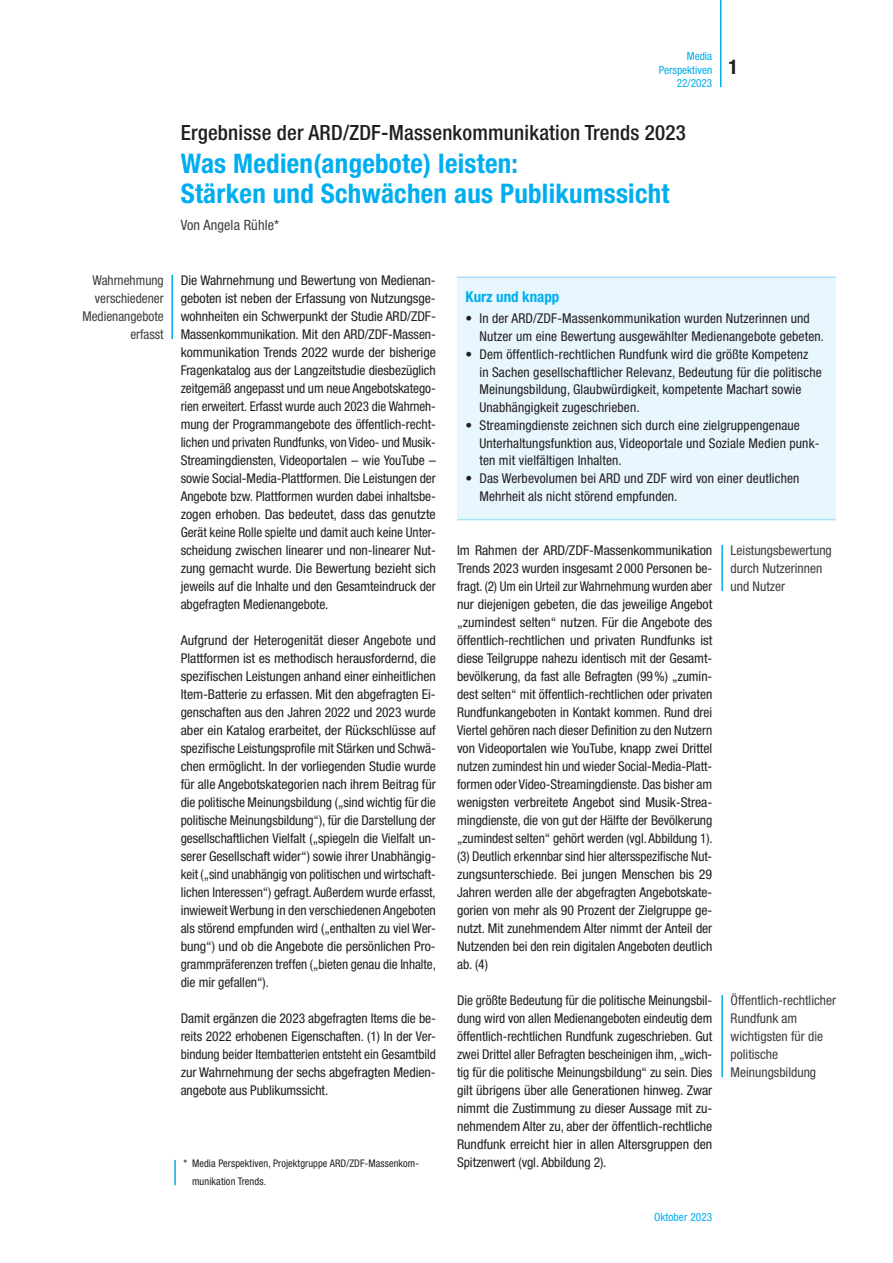
<style>
.page{position:relative;width:893px;height:1263px;background:#fff}
.page>*{position:absolute;margin:0;border:0;box-sizing:border-box;transform-origin:0 0}
.t1{font:700 condensed 27px/30px "Helvetica Neue LT Std";letter-spacing:.01em;color:#00aeef}
.t2{font:500 condensed 21px "Helvetica Neue LT Std";letter-spacing:.01em;color:#231f20}
.t3{font:700 condensed 20.25px "Helvetica Neue LT Std";color:#231f20}
.t4{font:700 condensed 15px "Helvetica Neue LT Std";color:#00aeef}
.t5{font:condensed 14.25px "Helvetica Neue LT Std";letter-spacing:.01em;color:#3e3e3f}
.t6{font:condensed 13.5px/18px "Helvetica Neue LT Std";letter-spacing:-.005em;color:#231f20}
.t7{font:condensed 13.5px/18px "Helvetica Neue LT Std";color:#3e3e3f}
.t8{font:condensed 11.25px/13.5px "Helvetica Neue LT Std";color:#00aeef;text-align:right}
.t9{font:condensed 10.5px/18px "Helvetica Neue LT Std";letter-spacing:.01em;color:#231f20}
</style>
<div class="page">
<hr style="left:720px;top:0;width:1px;height:87px;background:#00aeef">
<div style="left:457px;top:277px;width:379px;height:243px;background:#e8f6fd"></div>
<hr style="left:457px;top:276px;width:379px;height:2px;background:#aae0f9">
<hr style="left:457px;top:519px;width:379px;height:1px;background:#aae0f9">
<hr style="left:171px;top:275px;width:2px;height:64px;background:#00aeef">
<hr style="left:721px;top:545px;width:2px;height:46px;background:#00aeef">
<hr style="left:721px;top:995px;width:2px;height:82px;background:#00aeef">
<hr style="left:174px;top:1160px;width:2px;height:25px;background:#00aeef">
<p class="t8" style="left:659px;top:49px;width:55px">Media<br>Perspektiven<br>22/2023</p>
<h3 class="t3" style="left:728px;top:54px;width:11px">1</h3>
<h2 class="t2" style="left:181px;top:120px;width:507px">Ergebnisse der ARD/ZDF-Massenkommunikation Trends 2023</h2>
<h1 class="t1" style="left:181px;top:148px;width:490px">Was Medien(angebote) leisten:<br>Stärken und Schwächen aus Publikumssicht</h1>
<p class="t5" style="left:181px;top:216px;width:100px">Von Angela Rühle*</p>
<p class="t7" style="left:82px;top:271px;width:83px;text-align:right">Wahrnehmung verschiedener<br>Medienangebote erfasst</p>
<p class="t6" style="left:181px;top:271px;width:257px">Die Wahrnehmung und Bewertung von Medienan&shy;geboten ist neben der Erfassung von Nutzungsge&shy;wohnheiten ein Schwerpunkt der Studie ARD/ZDF-- Massenkommunikation. Mit den ARD/ZDF-Massen&shy;kommunikation Trends 2022 wurde der bisherige Fragenkatalog aus der Langzeitstudie diesbezüglich zeitgemäß angepasst und um neue Angebotskatego&shy;rien erweitert. Erfasst wurde auch 2023 die Wahrneh&shy;mung der Programmangebote des öffentlich-recht&shy;lichen und privaten Rundfunks, von Video- und Musik-- Streamingdiensten, Videoportalen – wie YouTube – sowie Social-Media-Plattformen. Die Leistungen der Angebote bzw. Plattformen wurden dabei inhaltsbe&shy;zogen erhoben. Das bedeutet, dass das genutzte Gerät keine Rolle spielte und damit auch keine Unter&shy;scheidung zwischen linearer und non-linearer Nut&shy;zung gemacht wurde. Die Bewertung bezieht sich jeweils auf die Inhalte und den Gesamteindruck der abgefragten Medienangebote.</p>
<p class="t6" style="left:181px;top:631px;width:257px;text-align:justify">Aufgrund der Heterogenität dieser Angebote und Plattformen ist es methodisch herausfordernd, die spezifischen Leistungen anhand einer einheitlichen Item-Batterie zu erfassen. Mit den abgefragten Ei&shy;genschaften aus den Jahren 2022 und 2023 wurde aber ein Katalog erarbeitet, der Rückschlüsse auf spezifische Leistungsprofile mit Stärken und Schwä&shy;chen ermöglicht. In der vorliegenden Studie wurde für alle Angebotskategorien nach ihrem Beitrag für die politische Meinungsbildung („sind wichtig für die politische Meinungsbildung“), für die Darstellung der gesellschaftlichen Vielfalt („spiegeln die Vielfalt un&shy;serer Gesellschaft wider“) sowie ihrer Unabhängig&shy;keit („sind unabhängig von politischen und wirtschaft&shy;lichen Interessen“) gefragt. Außerdem wurde erfasst, inwieweit Werbung in den verschiedenen Angeboten als störend empfunden wird („enthalten zu viel Wer&shy;bung“) und ob die Angebote die persönlichen Pro&shy;grammpräferenzen treffen („bieten genau die Inhalte, die mir gefallen“).</p>
<p class="t6" style="left:181px;top:1009px;width:257px;text-align:justify">Damit ergänzen die 2023 abgefragten Items die be&shy;reits 2022 erhobenen Eigenschaften. (1) In der Ver&shy;bindung beider Itembatterien entsteht ein Gesamtbild zur Wahrnehmung der sechs abgefragten Medien&shy;angebote aus Publikumssicht.</p>
<p class="t9" style="left:192px;top:1154px;width:228px;text-indent:-9px">* Media Perspektiven, Projektgruppe ARD/ZDF-Massenkom&shy;munikation Trends.</p>
<p class="t4" style="left:466px;top:288px;width:95px">Kurz und knapp</p>
<p class="t6" style="left:479px;top:309px;width:346px;text-indent:-14px">• In der ARD/ZDF-Massenkommunikation wurden Nutzerinnen und<br>Nutzer um eine Bewertung ausgewählter Medienangebote gebeten.</p>
<p class="t6" style="left:479px;top:345px;width:344px;text-indent:-14px">• Dem öffentlich-rechtlichen Rundfunk wird die größte Kompetenz<br>in Sachen gesellschaftlicher Relevanz, Bedeutung für die politische Meinungsbildung, Glaubwürdigkeit, kompetente Machart sowie Unabhängigkeit zugeschrieben.</p>
<p class="t6" style="left:479px;top:416px;width:342px;text-indent:-14px">• Streamingdienste zeichnen sich durch eine zielgruppengenaue<br>Unterhaltungsfunktion aus, Videoportale und Soziale Medien punk&shy;ten mit vielfältigen Inhalten.</p>
<p class="t6" style="left:479px;top:469px;width:322px;text-indent:-14px">• Das Werbevolumen bei ARD und ZDF wird von einer deutlichen<br>Mehrheit als nicht störend empfunden.</p>
<p class="t6" style="left:457px;top:541px;width:257px;text-align:justify">Im Rahmen der ARD/ZDF-Massenkommunikation Trends 2023 wurden insgesamt 2000 Personen be&shy;fragt. (2) Um ein Urteil zur Wahrnehmung wurden aber nur diejenigen gebeten, die das jeweilige Angebot „zumindest selten“ nutzen. Für die Angebote des öffentlich-rechtlichen und privaten Rundfunks ist diese Teilgruppe nahezu identisch mit der Gesamt&shy;bevölkerung, da fast alle Befragten (99%) „zumin&shy;dest selten“ mit öffentlich-rechtlichen oder privaten Rundfunkangeboten in Kontakt kommen. Rund drei Viertel gehören nach dieser Definition zu den Nutzern von Videoportalen wie YouTube, knapp zwei Drittel nutzen zumindest hin und wieder Social-Media--Platt&shy;formen oder Video-Streamingdienste. Das bisher am wenigsten verbreitete Angebot sind Musik-Strea&shy;mingdienste, die von gut der Hälfte der Bevölkerung „zumindest selten“ gehört werden (vgl. Abbildung 1). (3) Deutlich erkennbar sind hier altersspezifische Nut&shy;zungsunterschiede. Bei jungen Menschen bis 29<br>Jahren werden alle der abgefragten Angebotskate&shy;gorien von mehr als 90 Prozent der Zielgruppe ge&shy;nutzt. Mit zunehmendem Alter nimmt der Anteil der Nutzenden bei den rein digitalen Angeboten deutlich ab. (4)</p>
<p class="t6" style="left:457px;top:991px;width:257px;text-align:justify">Die größte Bedeutung für die politische Meinungsbil&shy;dung wird von allen Medienangeboten eindeutig dem öffentlich-rechtlichen Rundfunk zugeschrieben. Gut zwei Drittel aller Befragten bescheinigen ihm, „wich&shy;tig für die politische Meinungsbildung“ zu sein. Dies gilt übrigens über alle Generationen hinweg. Zwar nimmt die Zustimmung zu dieser Aussage mit zu&shy;nehmendem Alter zu, aber der öffentlich-rechtliche Rundfunk erreicht hier in allen Altersgruppen den Spitzenwert (vgl. Abbildung 2).</p>
<p class="t8" style="left:654px;top:1210px;width:60px">Oktober 2023</p>
<p class="t7" style="left:731px;top:541px;width:103px">Leistungsbewertung durch Nutzerinnen und Nutzer</p>
<p class="t7" style="left:731px;top:991px;width:107px">Öffentlich-rechtlicher<br>Rundfunk am wichtigsten für die politische<br>Meinungsbildung</p>
</div>
